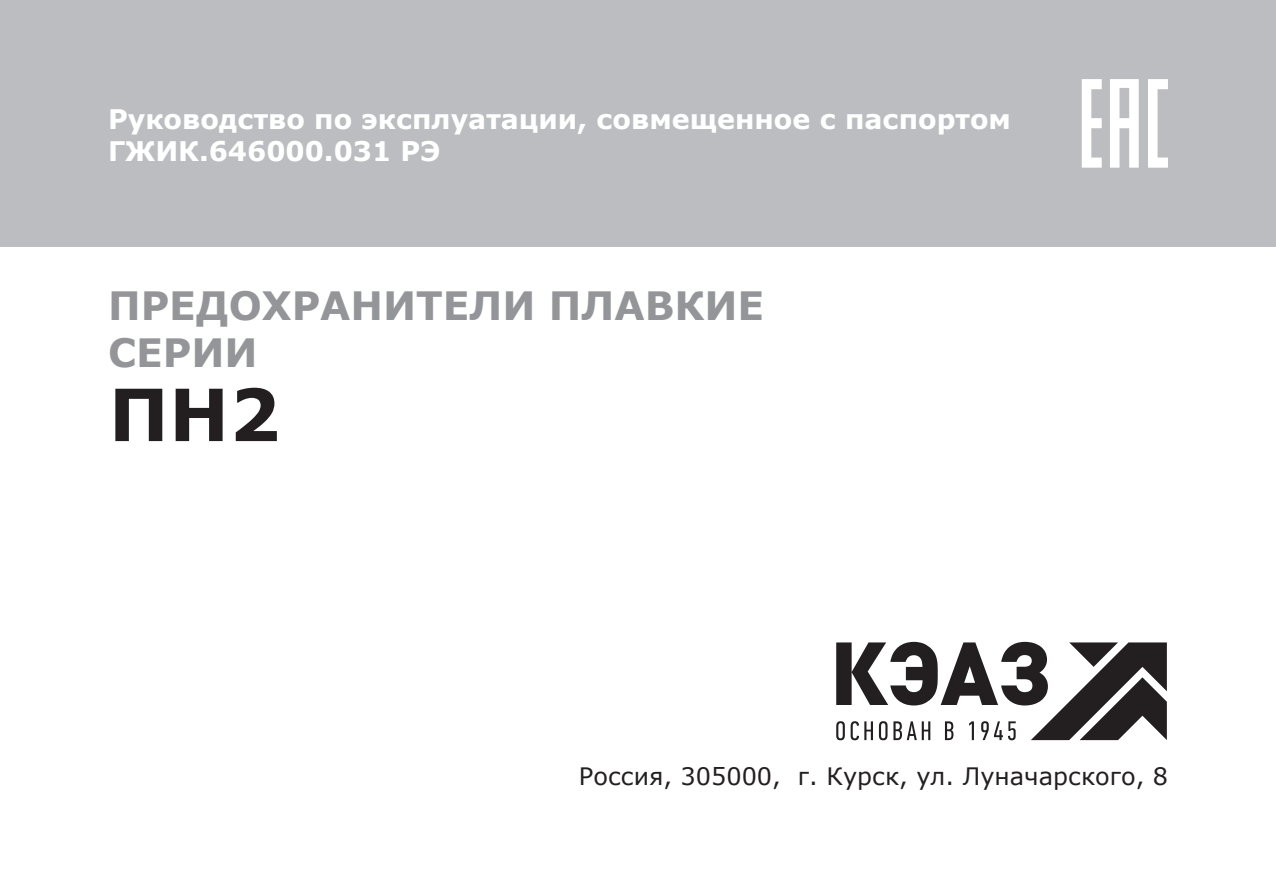
<style>
.page{position:relative;width:1276px;height:893px;background:#fff}
.page>*{position:absolute;margin:0;border:0;box-sizing:border-box;transform-origin:0 0}
.Заголовок_2{font:700 72px "Verdana";color:#231f20}
.Заголовок_2-2{font:700 39px "Verdana";color:#939598}
.t1{font:700 27px "Verdana";color:#fff}
.Обычный{font:24px "Verdana";color:#231f20}
</style>
<div class="page">
<svg style="left:836px;top:642px;width:331px;height:98px"></svg>
<div style="left:0;top:0;width:1276px;height:247px;background:#bcbdc0"></div>
<svg style="left:1081px;top:79px;width:87px;height:89px"></svg>
<p class="t1" style="left:108px;top:100px;width:904px">Руководство по эксплуатации, совмещенное с паспортом</p>
<p class="t1" style="left:108px;top:132px;width:334px">ГЖИК.646000.031 РЭ</p>
<p class="Заголовок_2-2" style="left:108px;top:279px;width:657px">ПРЕДОХРАНИТЕЛИ ПЛАВКИЕ</p>
<p class="Заголовок_2-2" style="left:108px;top:325px;width:151px">СЕРИИ</p>
<p class="Заголовок_2" style="left:109px;top:364px;width:173px">ПН2</p>
<p class="Обычный" style="left:579px;top:760px;width:590px">Россия, 305000, г. Курск, ул. Луначарского, 8</p>
</div>
